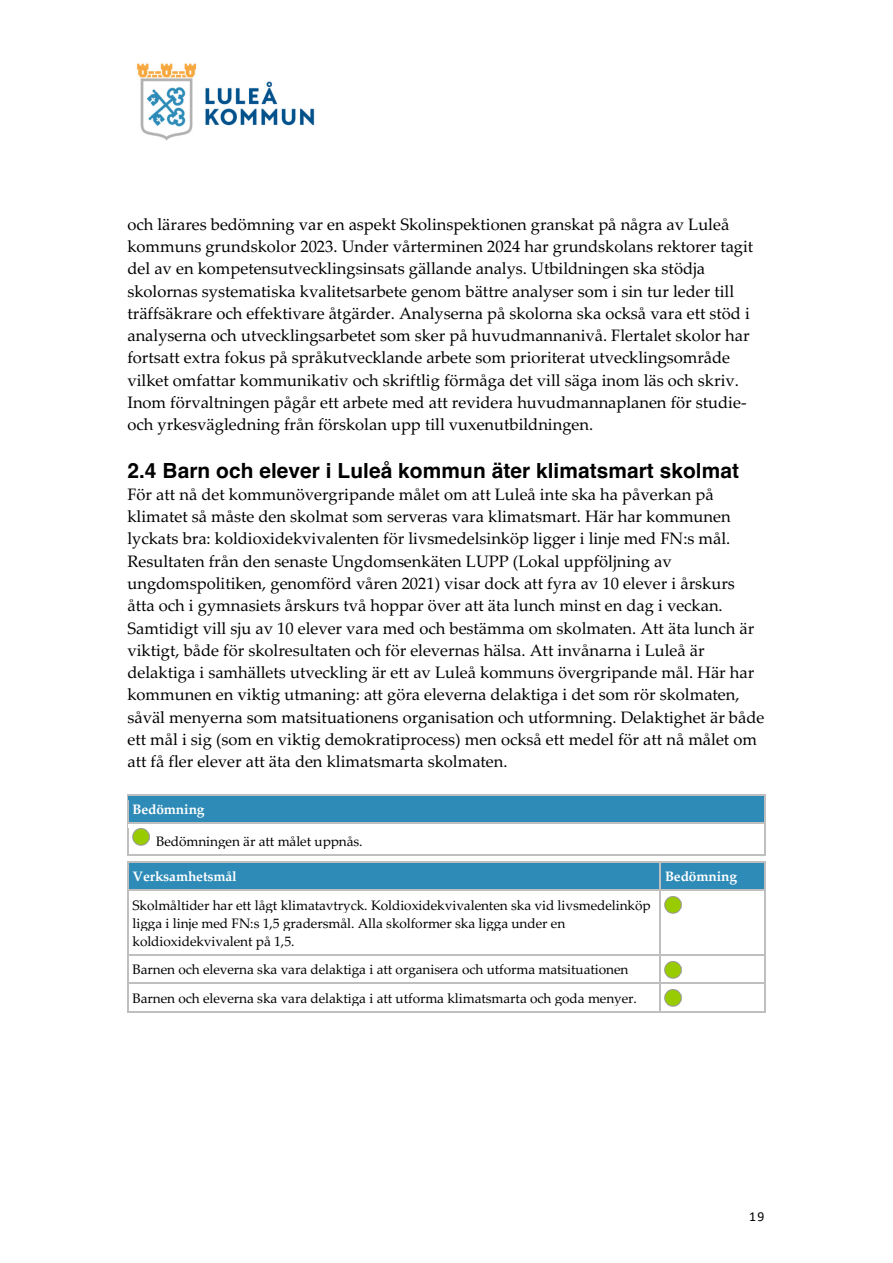
<style>
.page{position:relative;width:893px;height:1263px;background:#fff}
.page>*{position:absolute;margin:0;border:0;box-sizing:border-box;transform-origin:0 0}
.t1{font:700 20.85px "Helvetica";letter-spacing:.005em;color:#000}
.t2{font:16.5px/22.2px "Palatino Linotype";color:#000}
.t3{font:13.65px/18.1px "Palatino Linotype";letter-spacing:-.005em;color:#000}
.t4{font:700 13.65px "Palatino Linotype";letter-spacing:-.01em;color:#fff}
.t5{font:13.65px "Calibri";color:#000}
</style>
<div class="page">
<img style="left:136px;top:63px;width:179px;height:78px">
<div style="left:132px;top:800px;width:628px;height:18px;background:#2e8bb7"></div>
<hr style="left:129px;top:795px;width:635px;height:1px;background:#bfbfbf">
<hr style="left:129px;top:796px;width:635px;height:4px;background:#2e8bb7">
<div style="left:128px;top:818px;width:637px;height:5px;background:#2e8bb7"></div>
<hr style="left:127px;top:800px;width:2px;height:23px;background:#bfbfbf">
<hr style="left:129px;top:823px;width:635px;height:1px;background:#bfbfbf">
<hr style="left:127px;top:828px;width:2px;height:26px;background:#bfbfbf">
<hr style="left:129px;top:854px;width:635px;height:1px;background:#bfbfbf">
<svg style="left:764px;top:795px;width:1px;height:60px"></svg>
<div style="left:132px;top:867px;width:524px;height:18px;background:#2e8bb7"></div>
<div style="left:661px;top:863px;width:103px;height:27px;background:#2e8bb7"></div>
<svg style="left:127px;top:861px;width:2px;height:6px"></svg>
<hr style="left:129px;top:861px;width:531px;height:2px;background:#bfbfbf">
<hr style="left:129px;top:863px;width:531px;height:4px;background:#2e8bb7">
<hr style="left:661px;top:861px;width:103px;height:2px;background:#bfbfbf">
<div style="left:128px;top:885px;width:532px;height:5px;background:#2e8bb7"></div>
<hr style="left:127px;top:867px;width:2px;height:23px;background:#bfbfbf">
<hr style="left:129px;top:890px;width:531px;height:1px;background:#bfbfbf">
<svg style="left:660px;top:861px;width:1px;height:34px"></svg>
<hr style="left:661px;top:890px;width:103px;height:1px;background:#bfbfbf">
<svg style="left:764px;top:861px;width:1px;height:34px"></svg>
<hr style="left:127px;top:895px;width:2px;height:59px;background:#bfbfbf">
<hr style="left:660px;top:895px;width:1px;height:59px;background:#bfbfbf">
<hr style="left:764px;top:895px;width:1px;height:59px;background:#bfbfbf">
<svg style="left:127px;top:954px;width:2px;height:6px"></svg>
<hr style="left:129px;top:954px;width:531px;height:2px;background:#bfbfbf">
<hr style="left:661px;top:954px;width:103px;height:2px;background:#bfbfbf">
<hr style="left:127px;top:960px;width:2px;height:22px;background:#bfbfbf">
<svg style="left:127px;top:982px;width:2px;height:6px"></svg>
<hr style="left:129px;top:982px;width:531px;height:2px;background:#bfbfbf">
<hr style="left:661px;top:982px;width:103px;height:2px;background:#bfbfbf">
<hr style="left:127px;top:988px;width:2px;height:23px;background:#bfbfbf">
<hr style="left:129px;top:1011px;width:531px;height:1px;background:#bfbfbf">
<svg style="left:660px;top:954px;width:1px;height:58px"></svg>
<hr style="left:661px;top:1011px;width:103px;height:1px;background:#bfbfbf">
<svg style="left:764px;top:954px;width:1px;height:58px"></svg>
<img style="left:133px;top:828px;width:17px;height:17px">
<img style="left:665px;top:897px;width:17px;height:17px">
<img style="left:665px;top:961px;width:17px;height:17px">
<img style="left:665px;top:989px;width:17px;height:18px">
<p class="t2" style="left:127px;top:212px;width:627px">och lärares bedömning var en aspekt Skolinspektionen granskat på några av Luleå kommuns grundskolor 2023. Under vårterminen 2024 har grundskolans rektorer tagit del av en kompetensutvecklingsinsats gällande analys. Utbildningen ska stödja skolornas systematiska kvalitetsarbete genom bättre analyser som i sin tur leder till träffsäkrare och effektivare åtgärder. Analyserna på skolorna ska också vara ett stöd i analyserna och utvecklingsarbetet som sker på huvudmannanivå. Flertalet skolor har fortsatt extra fokus på språkutvecklande arbete som prioriterat utvecklingsområde vilket omfattar kommunikativ och skriftlig förmåga det vill säga inom läs och skriv.<br>Inom förvaltningen pågår ett arbete med att revidera huvudmannaplanen för studie&shy;och yrkesvägledning från förskolan upp till vuxenutbildningen.</p>
<p class="t1" style="left:127px;top:462px;width:613px">2.4 Barn och elever i Luleå kommun äter klimatsmart skolmat</p>
<p class="t2" style="left:127px;top:483px;width:638px">För att nå det kommunövergripande målet om att Luleå inte ska ha påverkan på klimatet så måste den skolmat som serveras vara klimatsmart. Här har kommunen lyckats bra: koldioxidekvivalenten för livsmedelsinköp ligger i linje med FN:s mål.<br>Resultaten från den senaste Ungdomsenkäten LUPP (Lokal uppföljning av ungdomspolitiken, genomförd våren 2021) visar dock att fyra av 10 elever i årskurs åtta och i gymnasiets årskurs två hoppar över att äta lunch minst en dag i veckan.<br>Samtidigt vill sju av 10 elever vara med och bestämma om skolmaten. Att äta lunch är viktigt, både för skolresultaten och för elevernas hälsa. Att invånarna i Luleå är delaktiga i samhällets utveckling är ett av Luleå kommuns övergripande mål. Här har kommunen en viktig utmaning: att göra eleverna delaktiga i det som rör skolmaten, såväl menyerna som matsituationens organisation och utformning. Delaktighet är både ett mål i sig (som en viktig demokratiprocess) men också ett medel för att nå målet om att få fler elever att äta den klimatsmarta skolmaten.</p>
<p class="t4" style="left:132px;top:800px;width:74px">Bedömning</p>
<p class="t3" style="left:156px;top:831px;width:208px">Bedömningen är att målet uppnås.</p>
<p class="t4" style="left:132px;top:867px;width:106px">Verksamhetsmål</p>
<p class="t4" style="left:665px;top:867px;width:74px">Bedömning</p>
<p class="t3" style="left:132px;top:896px;width:520px">Skolmåltider har ett lågt klimatavtryck. Koldioxidekvivalenten ska vid livsmedelinköp ligga i linje med FN:s 1,5 gradersmål. Alla skolformer ska ligga under en koldioxidekvivalent på 1,5.</p>
<p class="t3" style="left:132px;top:955px;width:506px;line-height:28.5px">Barnen och eleverna ska vara delaktiga i att organisera och utforma matsituationen<br>Barnen och eleverna ska vara delaktiga i att utforma klimatsmarta och goda menyer.</p>
<p class="t5" style="left:749px;top:1208px;width:16px">19</p>
</div>
